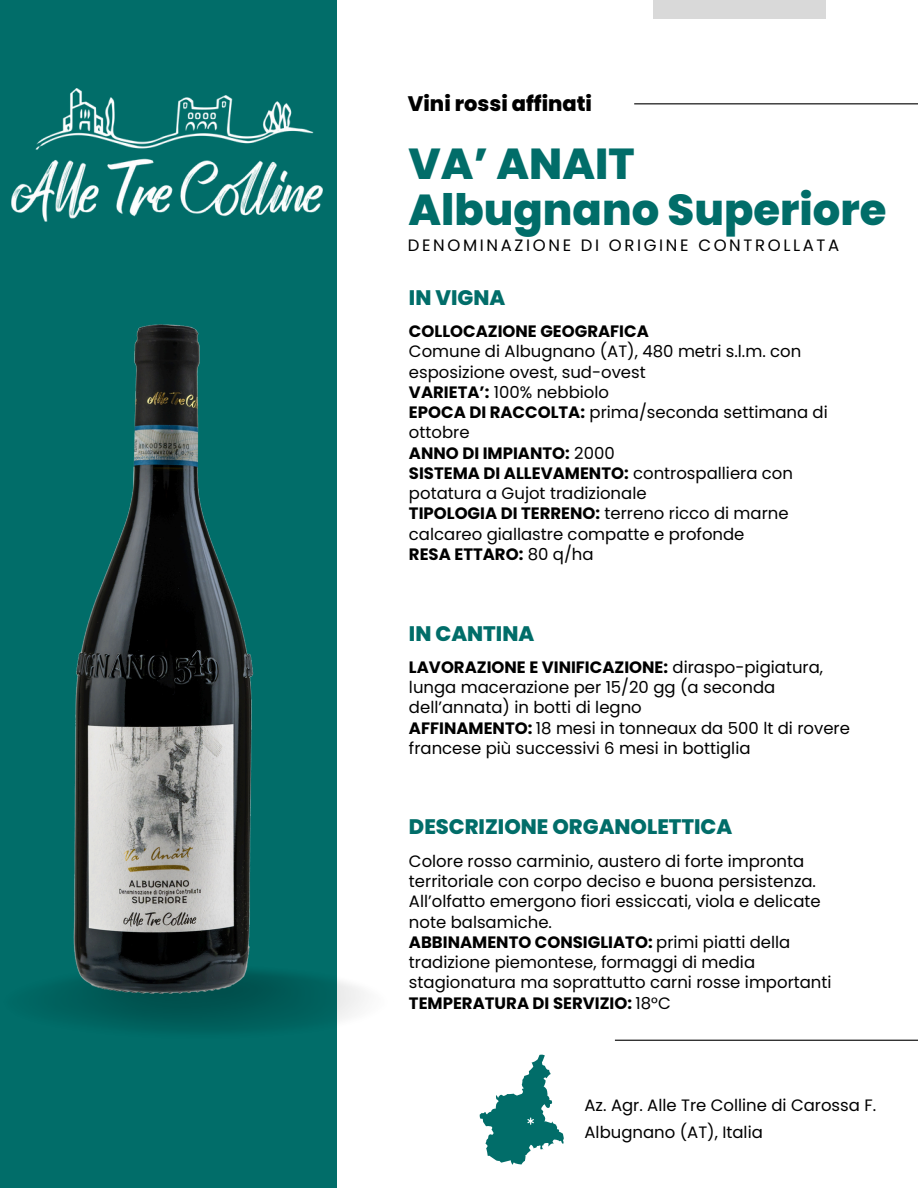
<style>
.page{position:relative;width:918px;height:1188px;background:#fff}
.page>*{position:absolute;margin:0;border:0;box-sizing:border-box;transform-origin:0 0}
.t1{font:800 43.35px/46.2px "Poppins";color:#016d69}
.t2{font:800 21px "Poppins";color:#016d69}
.t3{font:800 21px "Poppins";color:#000}
.t4{font:16.5px/20.2px "Poppins";color:#000}
.t5{font:700 16.5px "Poppins";color:#000}
.t6{font:16.5px "Poppins";letter-spacing:.16em;color:#000}
.s1{font-weight:700}
.s2{font-weight:400}
</style>
<div class="page">
<div style="left:0;top:0;width:336px;height:1188px;background:#016d69"></div>
<img style="left:48px;top:1001px;width:315px;height:39px">
<hr style="left:634px;top:103px;width:284px;height:1px;background:#000">
<hr style="left:615px;top:1040px;width:303px;height:1px;background:#000">
<div style="left:654px;top:0;width:172px;height:19px;background:#d9d9d9"></div>
<img style="left:11px;top:89px;width:312px;height:132px">
<svg style="left:480px;top:1055px;width:84px;height:110px"></svg>
<img style="left:48px;top:298px;width:317px;height:703px">
<p class="t3" style="left:408px;top:89px;width:186px">Vini rossi affinati</p>
<p class="t1" style="left:408px;top:141px;width:479px">VA’ ANAIT<br>Albugnano Superiore</p>
<p class="t6" style="left:408px;top:234px;width:433px">DENOMINAZIONE DI ORIGINE CONTROLLATA</p>
<p class="t2" style="left:409px;top:283px;width:98px">IN VIGNA</p>
<h1 class="t5" style="left:409px;top:320px;width:241px">COLLOCAZIONE GEOGRAFICA</h1>
<h4 class="t4" style="left:409px;top:342px;width:394px">Comune di Albugnano (AT), 480 metri s.l.m. con esposizione ovest, sud-ovest</h4>
<h2 class="t4" style="left:409px;top:382px;width:202px"><span class="s1">VARIETA’:</span> 100% nebbiolo</h2>
<p class="t4" style="left:409px;top:402px;width:420px"><span class="s1">EPOCA DI RACCOLTA:</span> prima/seconda settimana di ottobre</p>
<p class="t5" style="left:409px;top:441px;width:207px">ANNO DI IMPIANTO: <span class="s2">2000</span></p>
<p class="t4" style="left:409px;top:463px;width:386px"><span class="s1">SISTEMA DI ALLEVAMENTO:</span> controspalliera con potatura a Gujot tradizionale</p>
<p class="t4" style="left:409px;top:504px;width:381px"><span class="s1">TIPOLOGIA DI TERRENO:</span> terreno ricco di marne calcareo giallastre compatte e profonde</p>
<p class="t5" style="left:409px;top:543px;width:186px">RESA ETTARO: <span class="s2">80 q/ha</span></p>
<p class="t2" style="left:409px;top:619px;width:127px">IN CANTINA</p>
<p class="t4" style="left:409px;top:657px;width:416px"><span class="s1">LAVORAZIONE E VINIFICAZIONE:</span> diraspo-pigiatura, lunga macerazione per 15/20 gg (a seconda dell’annata) in botti di legno</p>
<p class="t4" style="left:409px;top:718px;width:442px"><span class="s1">AFFINAMENTO:</span> 18 mesi in tonneaux da 500 lt di rovere francese più successivi 6 mesi in bottiglia</p>
<h2 class="t2" style="left:409px;top:812px;width:325px">DESCRIZIONE ORGANOLETTICA</h2>
<p class="t4" style="left:409px;top:851px;width:413px">Colore rosso carminio, austero di forte impronta territoriale con corpo deciso e buona persistenza.<br>All’olfatto emergono fiori essiccati, viola e delicate note balsamiche.</p>
<p class="t4" style="left:409px;top:932px;width:424px"><span class="s1">ABBINAMENTO CONSIGLIATO:</span> primi piatti della tradizione piemontese, formaggi di media stagionatura ma soprattutto carni rosse importanti</p>
<h2 class="t5" style="left:409px;top:991px;width:263px">TEMPERATURA DI SERVIZIO: <span class="s2">18°C</span></h2>
<p class="t4" style="left:585px;top:1095px;width:293px">Az. Agr. Alle Tre Colline di Carossa F.</p>
<h3 class="t4" style="left:585px;top:1122px;width:180px">Albugnano (AT), Italia</h3>
</div>
